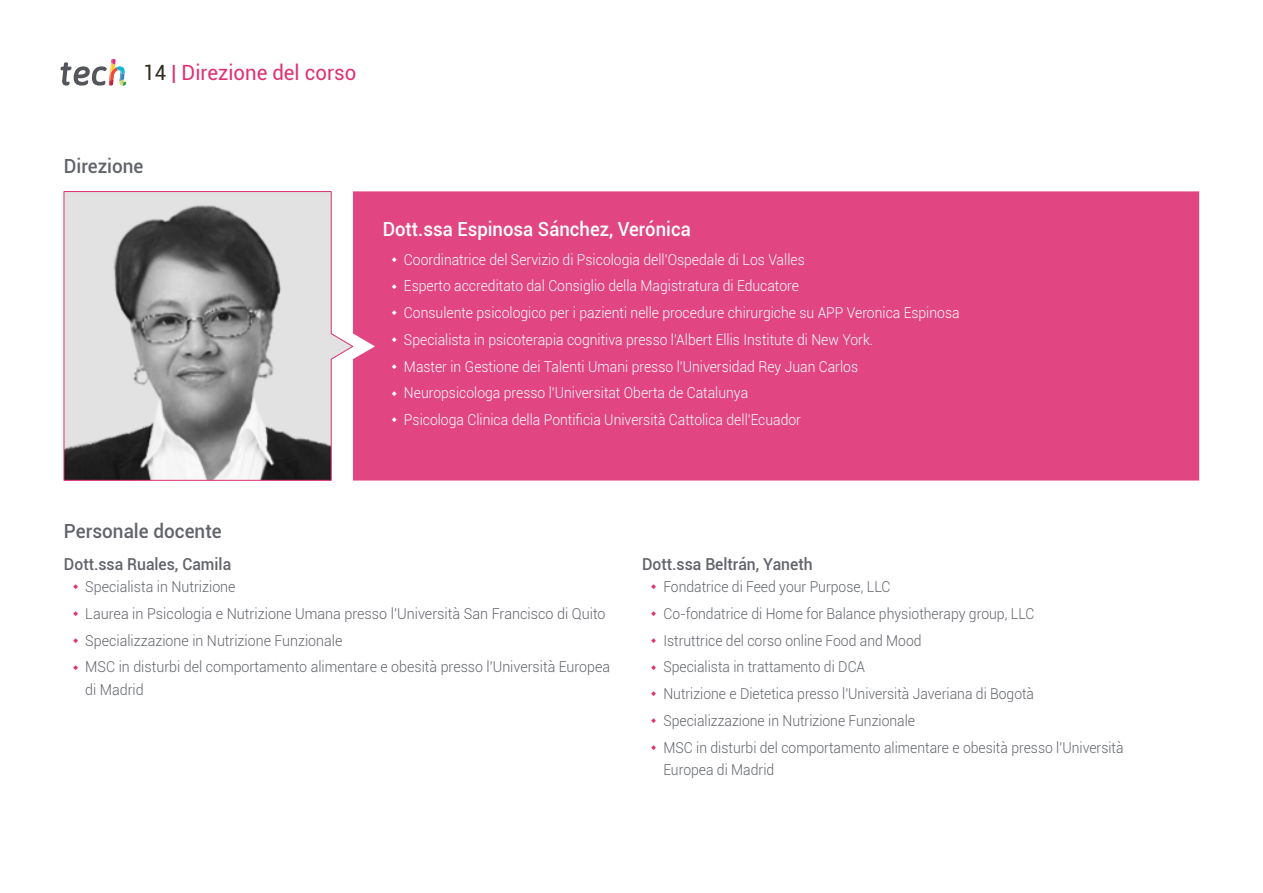
<style>
.page{position:relative;width:1263px;height:893px;background:#fff}
.page>*{position:absolute;margin:0;border:0;box-sizing:border-box;transform-origin:0 0}
.t1{font:21px "Roboto";color:#df3174}
.t2{font:500 19.5px "Roboto";color:#fff;scale:.95 1}
.t3{font:500 19.5px "Roboto";color:#61646a}
.t4{font:500 16.5px "Roboto";color:#61646a;scale:.95 1}
.t5{font:300 15px/26.7px "Roboto";color:#fff;scale:.93 1}
.t6{font:300 15px/26.7px "Roboto";color:#61646a;scale:.93 1}
.t7{font:300 15px/26.7px "Roboto";color:#61646a;scale:.95 1}
.s1{color:#312e20}
</style>
<div class="page">
<div style="left:353px;top:191px;width:846px;height:290px;background:#e24682"></div>
<svg style="left:64px;top:191px;width:289px;height:290px;background:#b0aeaf"></svg>
<svg style="left:61px;top:59px;width:65px;height:27px"></svg>
<svg style="left:392px;top:257px;width:5px;height:5px"></svg>
<svg style="left:392px;top:284px;width:5px;height:5px"></svg>
<svg style="left:392px;top:310px;width:5px;height:5px"></svg>
<svg style="left:392px;top:337px;width:5px;height:5px"></svg>
<svg style="left:392px;top:364px;width:5px;height:5px"></svg>
<svg style="left:392px;top:391px;width:5px;height:5px"></svg>
<svg style="left:392px;top:417px;width:5px;height:5px"></svg>
<h1 class="t1" style="left:144px;top:57px;width:214px"><span class="s1">14</span> | Direzione del corso</h1>
<h2 class="t3" style="left:64px;top:152px;width:81px">Direzione</h2>
<h2 class="t2" style="left:383px;top:215px;width:326px">Dott.ssa Espinosa Sánchez, Verónica</h2>
<p class="t5" style="left:404px;top:245px;width:599px">Coordinatrice del Servizio di Psicologia dell'Ospedale di Los Valles<br>Esperto accreditato dal Consiglio della Magistratura di Educatore<br>Consulente psicologico per i pazienti nelle procedure chirurgiche su APP Veronica Espinosa Specialista in psicoterapia cognitiva presso l'Albert Ellis Institute di New York.<br>Master in Gestione dei Talenti Umani presso l'Universidad Rey Juan Carlos<br>Neuropsicologa presso l'Universitat Oberta de Catalunya<br>Psicologa Clinica della Pontificia Università Cattolica dell'Ecuador</p>
<h2 class="t3" style="left:64px;top:517px;width:159px">Personale docente</h2>
<p class="t4" style="left:64px;top:552px;width:177px">Dott.ssa Ruales, Camila</p>
<p class="t7" style="left:85px;top:573px;width:554px">Specialista in Nutrizione<br>Laurea in Psicologia e Nutrizione Umana presso l'Università San Francisco di Quito Specializzazione in Nutrizione Funzionale<br>MSC in disturbi del comportamento alimentare e obesità presso l'Università Europea</p>
<p class="t7" style="left:85px;top:676px;width:63px">di Madrid</p>
<p class="t4" style="left:642px;top:552px;width:181px">Dott.ssa Beltrán, Yaneth</p>
<p class="t6" style="left:663px;top:573px;width:496px">Fondatrice di Feed your Purpose, LLC<br>Co-fondatrice di Home for Balance physiotherapy group, LLC<br>Istruttrice del corso online Food and Mood<br>Specialista in trattamento di DCA<br>Nutrizione e Dietetica presso l'Università Javeriana di Bogotà Specializzazione in Nutrizione Funzionale<br>MSC in disturbi del comportamento alimentare e obesità presso l'Università</p>
<p class="t6" style="left:663px;top:756px;width:121px">Europea di Madrid</p>
</div>
